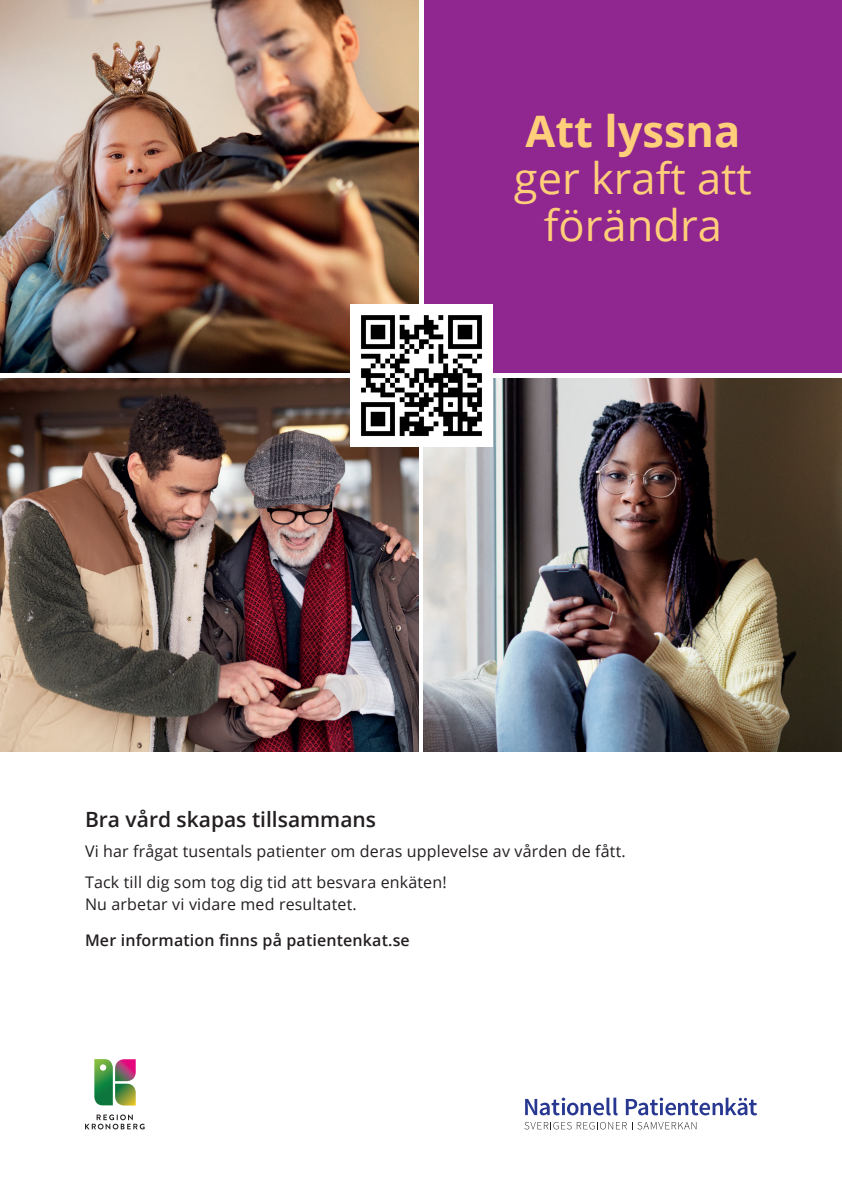
<style>
.page{position:relative;width:842px;height:1191px;background:#fff}
.page>*{position:absolute;margin:0;border:0;box-sizing:border-box;transform-origin:0 0}
.t1{font:43.4px/47.1px "Open Sans";color:#fece7a;text-align:center}
.t2{font:700 43.4px "Open Sans";color:#fece7a}
.t3{font:600 21px "Open Sans";color:#231f20}
.t4{font:16px/30.5px "Open Sans";letter-spacing:.01em;color:#231f20}
.t5{font:600 16px "Open Sans";letter-spacing:.01em;color:#231f20}
</style>
<div class="page">
<svg style="left:525px;top:1097px;width:93px;height:18px"></svg>
<svg style="left:626px;top:1097px;width:131px;height:18px"></svg>
<svg style="left:524px;top:1122px;width:172px;height:7px"></svg>
<img style="left:0;top:378px;width:418px;height:373px">
<img style="left:0;top:0;width:418px;height:373px">
<img style="left:424px;top:378px;width:418px;height:373px">
<div style="left:424px;top:0;width:418px;height:373px;background:#90268f"></div>
<img style="left:351px;top:305px;width:142px;height:141px">
<svg style="left:85px;top:1114px;width:60px;height:15px"></svg>
<img style="left:115px;top:1059px;width:21px;height:22px">
<img style="left:115px;top:1083px;width:21px;height:22px">
<img style="left:94px;top:1059px;width:19px;height:46px">
<h1 class="t2" style="left:525px;top:100px;width:216px">Att lyssna</h1>
<h1 class="t1" style="left:514px;top:153px;width:240px">ger kraft att förändra</h1>
<h2 class="t3" style="left:85px;top:805px;width:293px">Bra vård skapas tillsammans</h2>
<p class="t4" style="left:85px;top:836px;width:542px">Vi har frågat tusentals patienter om deras upplevelse av vården de fått.<br>Tack till dig som tog dig tid att besvara enkäten!</p>
<p class="t4" style="left:85px;top:888px;width:273px">Nu arbetar vi vidare med resultatet.</p>
<p class="t5" style="left:85px;top:929px;width:326px">Mer information finns på patientenkat.se</p>
</div>
